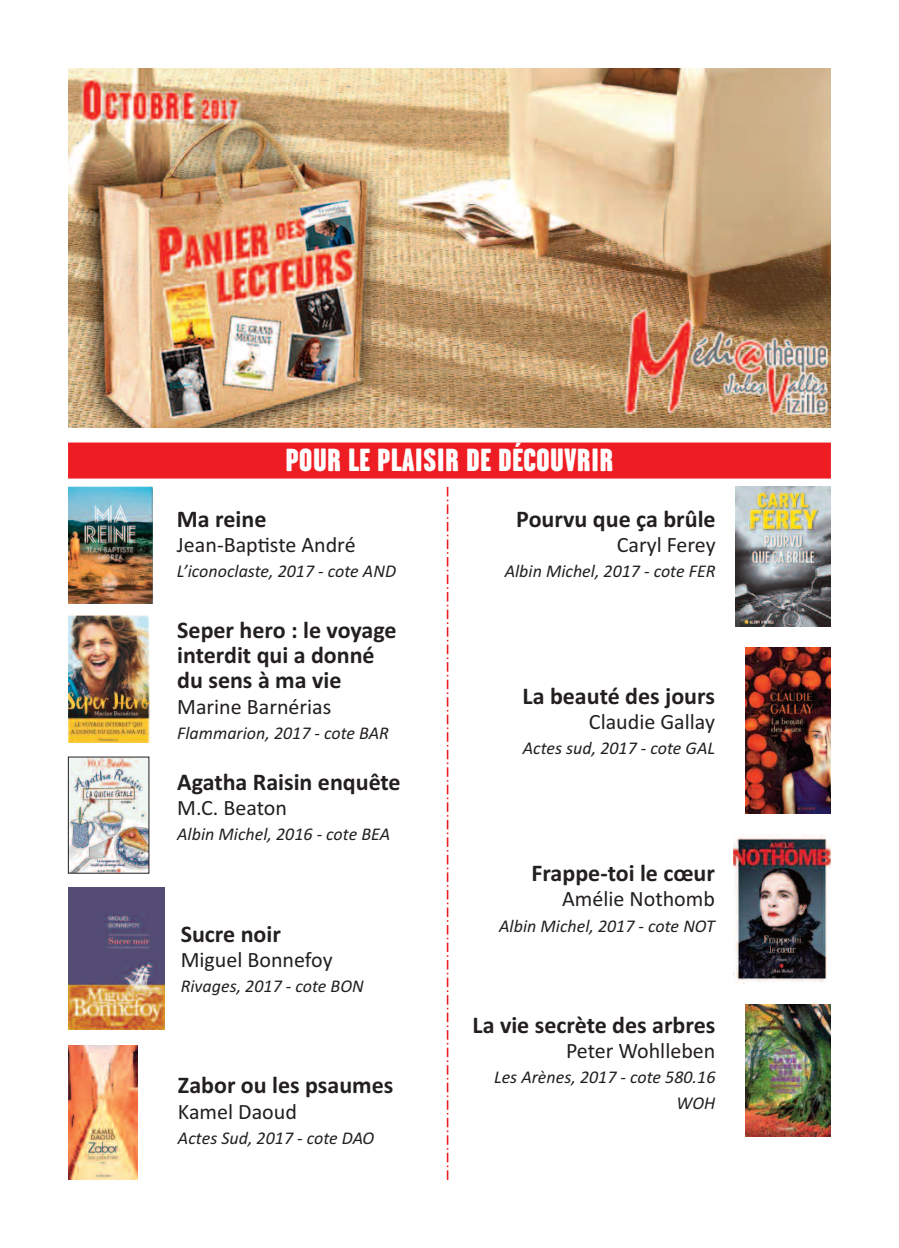
<style>
.page{position:relative;width:899px;height:1248px;background:#fff}
.page>*{position:absolute;margin:0;border:0;box-sizing:border-box;transform-origin:0 0}
.t1{font:32px "LM Buff";letter-spacing:.005em;color:#fff}
.t2{font:700 24px/25.4px "Calibri";color:#231f20}
.t3{font:22px "Calibri";color:#231f20}
.t4{font:italic 18px/25.4px "Calibri";color:#231f20;text-align:right}
</style>
<div class="page">
<img style="left:68px;top:68px;width:763px;height:359px">
<img style="left:68px;top:487px;width:85px;height:116px">
<img style="left:68px;top:616px;width:81px;height:126px">
<div style="left:68px;top:442px;width:763px;height:36px;background:#ee1d23"></div>
<img style="left:745px;top:647px;width:86px;height:166px">
<img style="left:733px;top:834px;width:97px;height:149px">
<img style="left:70px;top:758px;width:77px;height:113px">
<div style="left:68px;top:756px;width:81px;height:117px;border:1px solid #231f20"></div>
<img style="left:68px;top:887px;width:97px;height:142px">
<img style="left:68px;top:1045px;width:70px;height:134px">
<img style="left:735px;top:487px;width:95px;height:139px">
<svg style="left:447px;top:487px;width:1px;height:692px"></svg>
<img style="left:745px;top:1004px;width:85px;height:132px">
<hr style="left:898px;top:445px;width:1px;height:36px;background:#ee1d23">
<h1 class="t1" style="left:285px;top:448px;width:330px">POUR LE PLAISIR DE DÉCOUVRIR</h1>
<h2 class="t2" style="left:177px;top:505px;width:91px">Ma reine</h2>
<p class="t3" style="left:177px;top:531px;width:180px">Jean-Baptiste André</p>
<p class="t4" style="left:177px;top:558px;width:221px">L’iconoclaste, 2017 - cote AND</p>
<h2 class="t2" style="left:177px;top:616px;width:221px">Seper hero : le voyage interdit qui a donné du sens à ma vie</h2>
<p class="t3" style="left:177px;top:693px;width:156px">Marine Barnérias</p>
<p class="t4" style="left:177px;top:720px;width:213px">Flammarion, 2017 - cote BAR</p>
<h2 class="t2" style="left:177px;top:768px;width:225px">Agatha Raisin enquête</h2>
<p class="t3" style="left:177px;top:794px;width:111px">M.C. Beaton</p>
<p class="t4" style="left:177px;top:821px;width:214px">Albin Michel, 2016 - cote BEA</p>
<h2 class="t2" style="left:181px;top:920px;width:102px">Sucre noir</h2>
<p class="t3" style="left:181px;top:946px;width:153px">Miguel Bonnefoy</p>
<p class="t4" style="left:181px;top:973px;width:184px">Rivages, 2017 - cote BON</p>
<h2 class="t2" style="left:178px;top:1072px;width:217px">Zabor ou les psaumes</h2>
<p class="t3" style="left:178px;top:1098px;width:120px">Kamel Daoud</p>
<p class="t4" style="left:178px;top:1124px;width:198px">Actes Sud, 2017 - cote DAO</p>
<h2 class="t2" style="left:516px;top:505px;width:201px">Pourvu que ça brûle</h2>
<p class="t3" style="left:616px;top:531px;width:100px">Caryl Ferey</p>
<p class="t4" style="left:504px;top:558px;width:212px">Albin Michel, 2017 - cote FER</p>
<h2 class="t2" style="left:522px;top:682px;width:194px">La beauté des jours</h2>
<p class="t3" style="left:589px;top:708px;width:128px">Claudie Gallay</p>
<p class="t4" style="left:523px;top:735px;width:194px">Actes sud, 2017 - cote GAL</p>
<h2 class="t2" style="left:531px;top:859px;width:185px">Frappe-toi le cœur</h2>
<p class="t3" style="left:562px;top:885px;width:154px">Amélie Nothomb</p>
<p class="t4" style="left:499px;top:912px;width:217px">Albin Michel, 2017 - cote NOT</p>
<h2 class="t2" style="left:472px;top:1011px;width:244px">La vie secrète des arbres</h2>
<p class="t3" style="left:566px;top:1037px;width:151px">Peter Wohlleben</p>
<p class="t4" style="left:494px;top:1064px;width:223px">Les Arènes, 2017 - cote 580.16<br>WOH</p>
</div>
